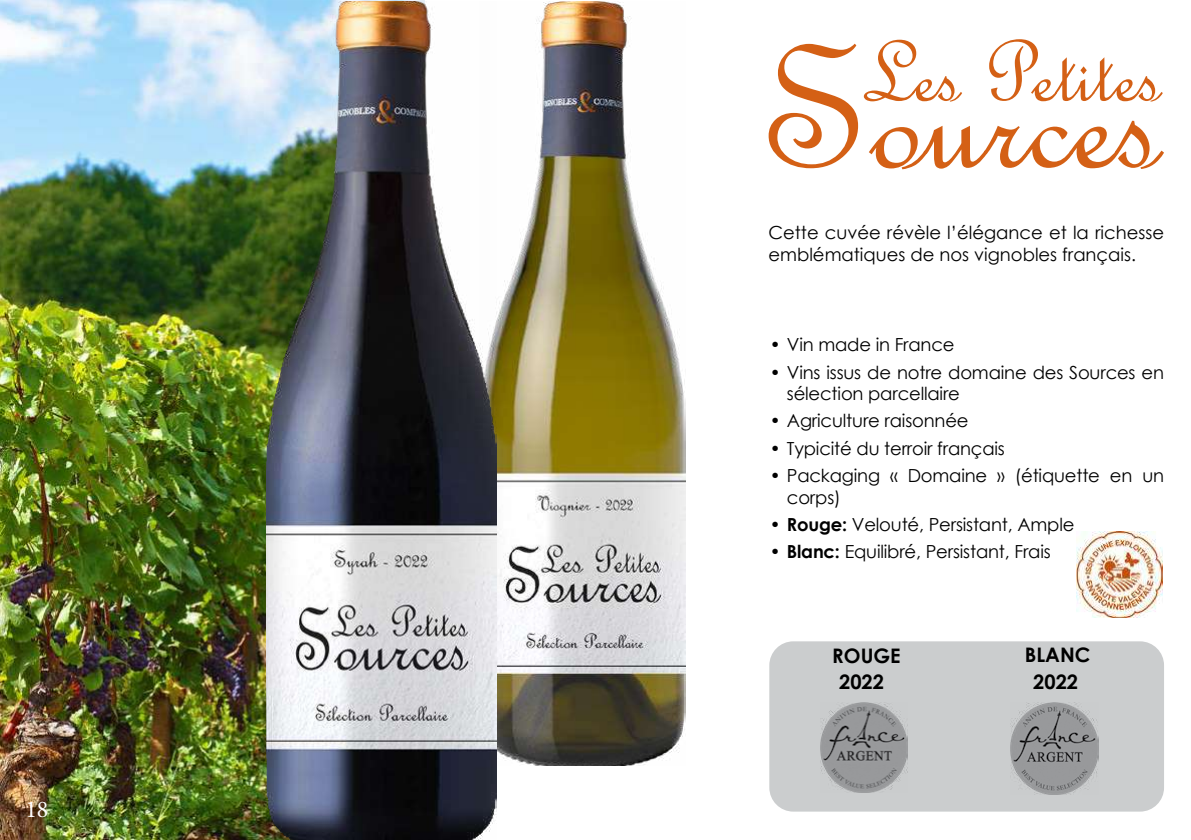
<style>
.page{position:relative;width:1191px;height:840px;background:#fff}
.page>*{position:absolute;margin:0;border:0;box-sizing:border-box;transform-origin:0 0}
.t1{font:24px "Minion Pro";color:#fff}
.t2{font:700 20px/26px "Century Gothic";color:#000;text-align:center}
.t3{font:18px/21.6px "Century Gothic";letter-spacing:-.01em;color:#000}
.s1{font-weight:700}
</style>
<div class="page">
<div style="left:769px;top:641px;width:395px;height:170px;background:#cbcdce;border-radius:24px"></div>
<img style="left:0;top:0;width:425px;height:839px">
<img style="left:496px;top:2px;width:189px;height:763px">
<img style="left:266px;top:1px;width:230px;height:838px">
<svg style="left:768px;top:44px;width:90px;height:124px"></svg>
<svg style="left:869px;top:121px;width:295px;height:48px"></svg>
<svg style="left:864px;top:40px;width:98px;height:62px"></svg>
<svg style="left:989px;top:39px;width:173px;height:63px"></svg>
<img style="left:1076px;top:531px;width:86px;height:86px">
<img style="left:821px;top:702px;width:86px;height:90px">
<img style="left:1010px;top:702px;width:89px;height:92px">
<h1 class="t1" style="left:25px;top:793px;width:25px">18</h1>
<p class="t3" style="left:768px;top:221px;width:397px">Cette cuvée révèle l’élégance et la richesse emblématiques de nos vignobles français.</p>
<p class="t3" style="left:770px;top:333px;width:186px">• Vin made in France</p>
<p class="t3" style="left:787px;top:361px;width:379px;text-indent:-17px">• Vins issus de notre domaine des Sources en sélection parcellaire</p>
<p class="t3" style="left:770px;top:409px;width:200px">• Agriculture raisonnée</p>
<p class="t3" style="left:770px;top:437px;width:236px">• Typicité du terroir français</p>
<p class="t3" style="left:787px;top:464px;width:379px;text-indent:-17px">• Packaging « Domaine » (étiquette en un corps)</p>
<p class="t3" style="left:770px;top:513px;width:306px"><span class="s1">• Rouge:</span> Velouté, Persistant, Ample</p>
<p class="t3" style="left:770px;top:540px;width:282px"><span class="s1">• Blanc:</span> Equilibré, Persistant, Frais</p>
<p class="t2" style="left:832px;top:641px;width:70px">ROUGE<br>2022</p>
<p class="t2" style="left:1024px;top:640px;width:67px">BLANC</p>
<p class="t2" style="left:1033px;top:667px;width:46px">2022</p>
</div>
